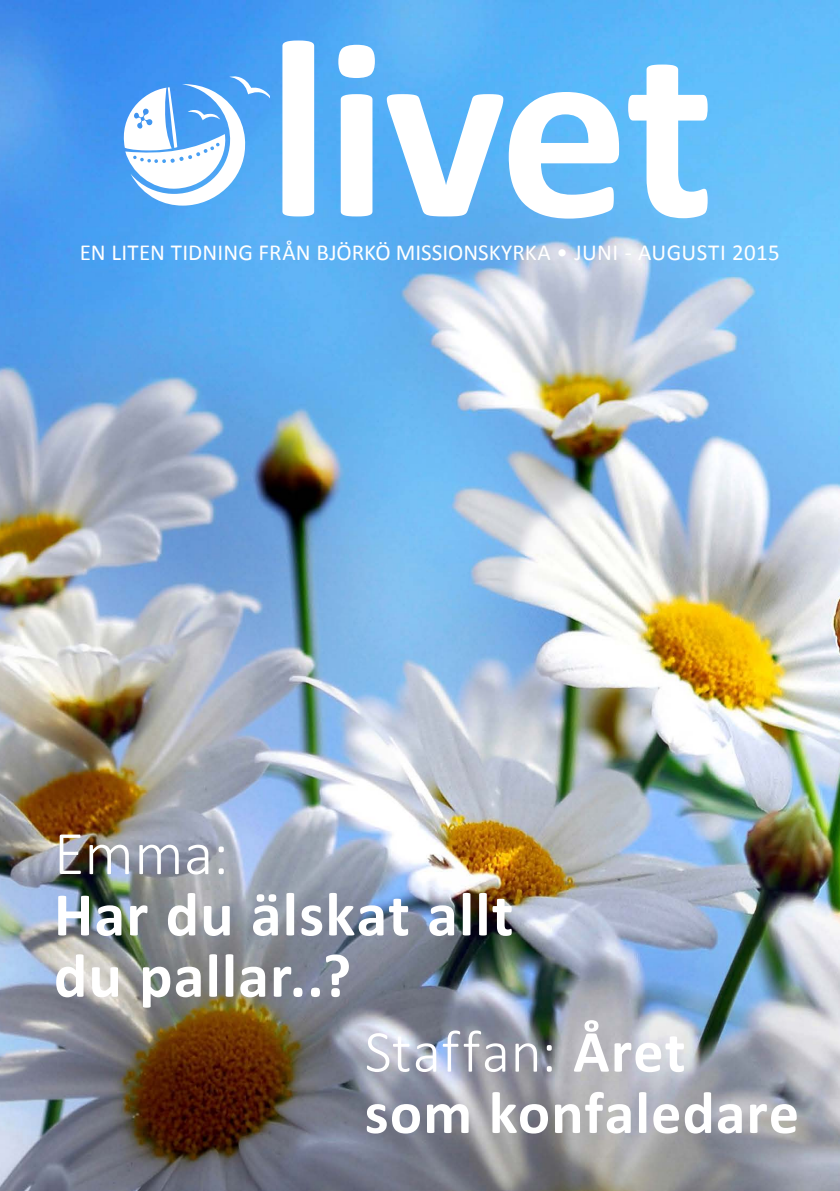
<style>
.page{position:relative;width:840px;height:1191px;background:#fff}
.page>*{position:absolute;margin:0;border:0;box-sizing:border-box;transform-origin:0 0}
.t1{font:700 62.4px/61.2px "Calibri";letter-spacing:.015em;color:#fff}
.t2{font:300 62.4px "Calibri";color:#fff}
.t3{font:700 60px/61.4px "Calibri";letter-spacing:.02em;color:#fff}
.t4{font:23px "Calibri";letter-spacing:.005em;color:#fff}
.s1{font-weight:300}
</style>
<div class="page">
<img style="left:0;top:0;width:839px;height:1191px">
<svg style="left:282px;top:40px;width:425px;height:179px"></svg>
<svg style="left:124px;top:76px;width:145px;height:130px"></svg>
<p class="t4" style="left:80px;top:237px;width:701px">EN LITEN TIDNING FRÅN BJÖRKÖ MISSIONSKYRKA • JUNI - AUGUSTI 2015</p>
<h1 class="t2" style="left:54px;top:814px;width:176px">Emma:</h1>
<h1 class="t1" style="left:54px;top:884px;width:461px">Har du älskat allt du pallar..?</h1>
<h2 class="t3" style="left:364px;top:1020px;width:435px"><span class="s1">Staffan:</span> Året som konfaledare</h2>
</div>
